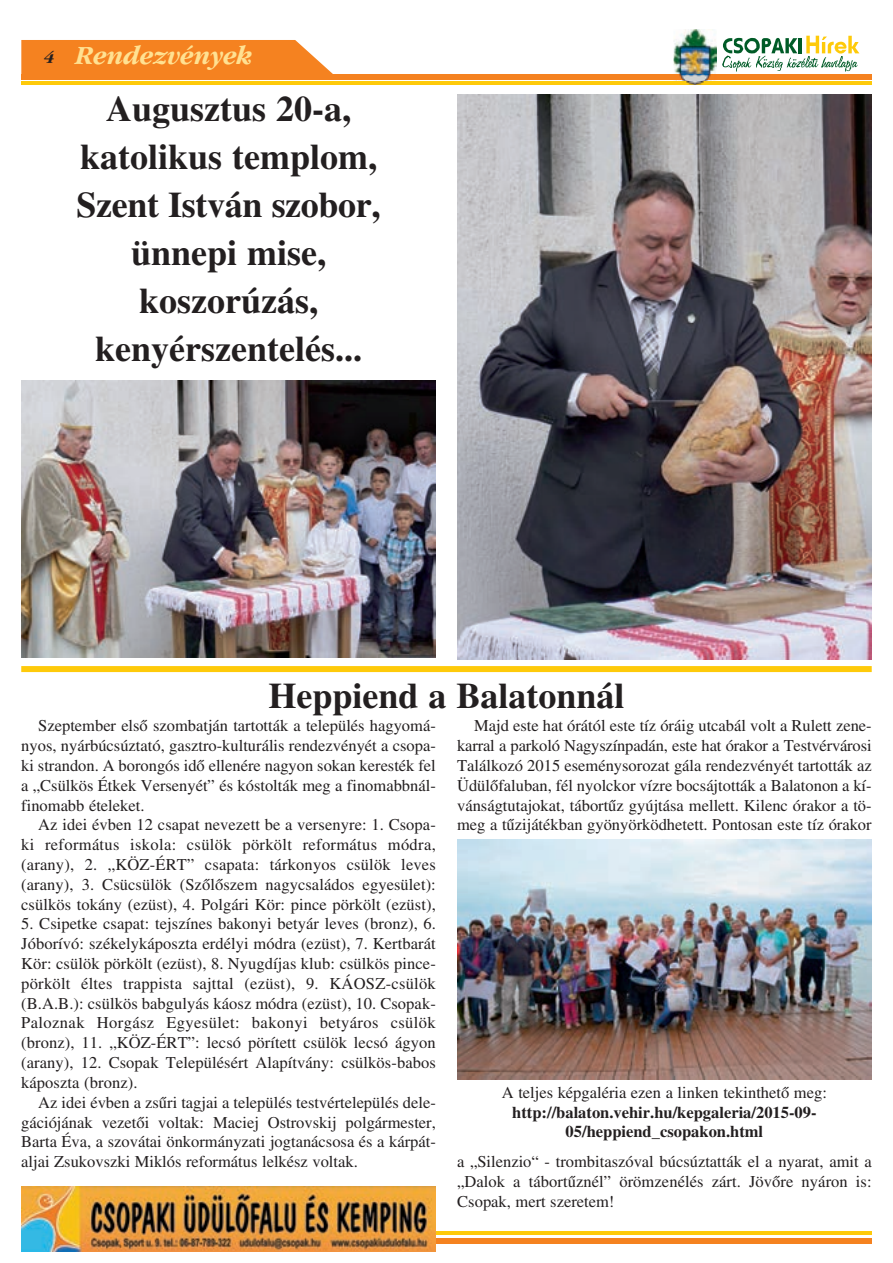
<style>
.page{position:relative;width:893px;height:1263px;background:#fff}
.page>*{position:absolute;margin:0;border:0;box-sizing:border-box;transform-origin:0 0}
.t1{font:36px/48px "Hu Times Bold";color:#231f20;text-align:center}
.t2{font:italic 27px "Garamond HU Bold";letter-spacing:-.01em;color:#ffe192;scale:.95 1}
.t3{font:16.5px/19.8px "Hu Times Roman";color:#231f20;text-align:justify}
.t4{font:16.5px/19.8px "Hu Times Bold";color:#231f20;text-align:center}
.s1{font-size:18px;color:#231f20}
</style>
<div class="page">
<hr style="left:21px;top:82px;width:851px;height:3px;background:#feca0a">
<div style="left:21px;top:74px;width:851px;height:5px;background:#f58220"></div>
<div style="left:21px;top:40px;width:312px;height:34px;background:#f58220"></div>
<svg style="left:722px;top:36px;width:137px;height:36px"></svg>
<img style="left:674px;top:29px;width:43px;height:53px">
<img style="left:686px;top:82px;width:18px;height:3px">
<img style="left:674px;top:74px;width:43px;height:5px">
<div style="left:273px;top:1238px;width:599px;height:5px;background:#f58220"></div>
<hr style="left:273px;top:1231px;width:599px;height:3px;background:#feca0a">
<img style="left:21px;top:1186px;width:415px;height:65px">
<img style="left:21px;top:381px;width:415px;height:276px">
<img style="left:457px;top:95px;width:415px;height:565px">
<div style="left:21px;top:666px;width:851px;height:6px;background:#feca0a"></div>
<img style="left:457px;top:839px;width:415px;height:240px">
<h2 class="t2" style="left:44px;top:45px;width:221px"><span class="s1">4</span> Rendezvények</h2>
<h1 class="t1" style="left:77px;top:88px;width:305px">Augusztus 20-a, katolikus templom,<br>Szent István szobor, ünnepi mise, koszorúzás, kenyérszentelés...</h1>
<h1 class="t1" style="left:269px;top:675px;width:357px">Heppiend a Balatonnál</h1>
<p class="t3" style="left:21px;top:718px;width:416px;text-indent:17px">Szeptember elsõ szombatján tartották a település hagyomá&shy;nyos, nyárbúcsúztató, gasztro-kulturális rendezvényét a csopa&shy;ki strandon. A borongós idõ ellenére nagyon sokan keresték fel a „Csülkös Étkek Versenyét” és kóstolták meg a finomabbnál&shy;finomabb ételeket.</p>
<p class="t3" style="left:21px;top:817px;width:416px;text-indent:17px">Az idei évben 12 csapat nevezett be a versenyre: 1. Csopa&shy;ki református iskola: csülök pörkölt református módra, (arany), 2. „KÖZ-ÉRT” csapata: tárkonyos csülök leves (arany), 3. Csücsülök (Szõlõszem nagycsaládos egyesület): csülkös tokány (ezüst), 4. Polgári Kör: pince pörkölt (ezüst),</p>
<p class="t3" style="left:21px;top:916px;width:416px">5. Csipetke csapat: tejszínes bakonyi betyár leves (bronz), 6.<br>Jóborívó: székelykáposzta erdélyi módra (ezüst), 7. Kertbarát Kör: csülök pörkölt (ezüst), 8. Nyugdíjas klub: csülkös pince&shy;pörkölt éltes trappista sajttal (ezüst), 9. KÁOSZ-csülök (B.A.B.): csülkös babgulyás káosz módra (ezüst), 10. Csopak-Paloznak Horgász Egyesület: bakonyi betyáros csülök (bronz), 11. „KÖZ-ÉRT”: lecsó pörített csülök lecsó ágyon (arany), 12. Csopak Településért Alapítvány: csülkös-babos káposzta (bronz).</p>
<p class="t3" style="left:21px;top:1094px;width:416px;text-indent:17px">Az idei évben a zsûri tagjai a település testvértelepülés dele&shy;gációjának vezetõi voltak: Maciej Ostrovskij polgármester, Barta Éva, a szovátai önkormányzati jogtanácsosa és a kárpát&shy;aljai Zsukovszki Miklós református lelkész voltak.</p>
<p class="t3" style="left:457px;top:718px;width:416px;text-indent:17px">Majd este hat órától este tíz óráig utcabál volt a Rulett zene&shy;karral a parkoló Nagyszínpadán, este hat órakor a Testvérvárosi Találkozó 2015 eseménysorozat gála rendezvényét tartották az Üdülõfaluban, fél nyolckor vízre bocsájtották a Balatonon a kí&shy;vánságtutajokat, tábortûz gyújtása mellett. Kilenc órakor a tö&shy;meg a tûzijátékban gyönyörködhetett. Pontosan este tíz órakor</p>
<p class="t3" style="left:502px;top:1084px;width:326px">A teljes képgaléria ezen a linken tekinthetõ meg:</p>
<p class="t4" style="left:512px;top:1103px;width:306px">http://balaton.vehir.hu/kepgaleria/2015-09-<br>05/heppiend_csopakon.html</p>
<p class="t3" style="left:457px;top:1153px;width:416px">a „Silenzio“ - trombitaszóval búcsúztatták el a nyarat, amit a „Dalok a tábortûznél” örömzenélés zárt. Jövõre nyáron is:<br>Csopak, mert szeretem!</p>
</div>
